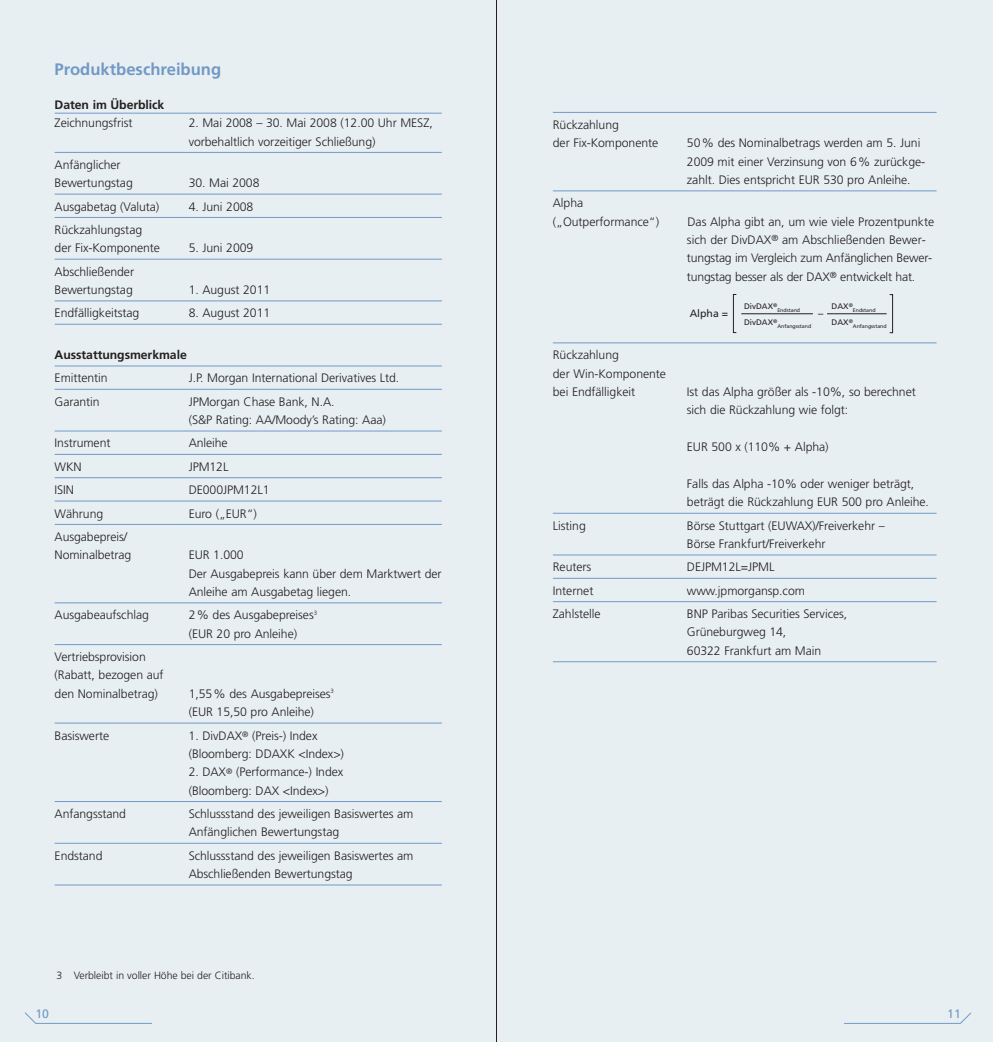
<style>
.page{position:relative;width:993px;height:1042px;background:#fff}
.page>*{position:absolute;margin:0;border:0;box-sizing:border-box;transform-origin:0 0}
.t1{font:700 16.62px "Frutiger";color:#7299c6}
.t2{font:300 12.25px/18.4px "Frutiger";letter-spacing:-.005em;color:#231f20}
.t3{font:700 12.25px "Frutiger";letter-spacing:-.005em;color:#231f20}
.t4{font:12.25px "Frutiger";color:#7299c6}
.t5{font:300 10.5px "Frutiger";letter-spacing:-.005em;color:#231f20}
.t6{font:10.5px "Frutiger";color:#231f20}
.t7{font:8.05px "Frutiger";color:#231f20}
.t8{font:5.25px "Frutiger";color:#231f20}
</style>
<div class="page">
<div style="left:0;top:0;width:992px;height:1042px;background:#e8eff2"></div>
<hr style="left:55px;top:113px;width:386px;height:1px;background:#7299c6">
<hr style="left:55px;top:152px;width:386px;height:1px;background:#7299c6">
<hr style="left:55px;top:194px;width:386px;height:1px;background:#7299c6">
<hr style="left:55px;top:217px;width:386px;height:1px;background:#7299c6">
<hr style="left:55px;top:259px;width:386px;height:1px;background:#7299c6">
<hr style="left:55px;top:300px;width:386px;height:1px;background:#7299c6">
<hr style="left:55px;top:324px;width:386px;height:1px;background:#7299c6">
<hr style="left:55px;top:365px;width:386px;height:1px;background:#7299c6">
<hr style="left:55px;top:389px;width:386px;height:1px;background:#7299c6">
<hr style="left:55px;top:430px;width:386px;height:1px;background:#7299c6">
<hr style="left:55px;top:454px;width:386px;height:1px;background:#7299c6">
<hr style="left:55px;top:477px;width:386px;height:1px;background:#7299c6">
<hr style="left:55px;top:500px;width:386px;height:1px;background:#7299c6">
<hr style="left:55px;top:524px;width:386px;height:1px;background:#7299c6">
<hr style="left:55px;top:602px;width:386px;height:1px;background:#7299c6">
<hr style="left:55px;top:644px;width:386px;height:1px;background:#7299c6">
<hr style="left:55px;top:722px;width:386px;height:1px;background:#7299c6">
<hr style="left:55px;top:801px;width:386px;height:1px;background:#7299c6">
<hr style="left:55px;top:843px;width:386px;height:1px;background:#7299c6">
<hr style="left:55px;top:884px;width:386px;height:1px;background:#7299c6">
<hr style="left:552px;top:112px;width:384px;height:1px;background:#7299c6">
<hr style="left:552px;top:190px;width:384px;height:1px;background:#7299c6">
<hr style="left:552px;top:342px;width:384px;height:1px;background:#7299c6">
<hr style="left:552px;top:513px;width:384px;height:1px;background:#7299c6">
<hr style="left:552px;top:554px;width:384px;height:1px;background:#7299c6">
<hr style="left:552px;top:578px;width:384px;height:1px;background:#7299c6">
<hr style="left:552px;top:601px;width:384px;height:1px;background:#7299c6">
<hr style="left:552px;top:661px;width:384px;height:1px;background:#7299c6">
<hr style="left:496px;top:0;width:1px;height:1042px;background:#231f20">
<div style="left:733px;top:294px;width:3px;height:39px;border:1px solid #231f20"></div>
<hr style="left:741px;top:313px;width:71px;height:1px;background:#231f20">
<hr style="left:826px;top:313px;width:60px;height:1px;background:#231f20">
<svg style="left:844px;top:1012px;width:127px;height:12px"></svg>
<svg style="left:25px;top:1012px;width:127px;height:12px"></svg>
<h1 class="t1" style="left:55px;top:63px;width:168px">Produktbeschreibung</h1>
<p class="t3" style="left:55px;top:100px;width:111px">Daten im Überblick</p>
<p class="t2" style="left:55px;top:115px;width:79px">Zeichnungsfrist</p>
<p class="t2" style="left:189px;top:115px;width:245px">2. Mai 2008 – 30. Mai 2008 (12.00 Uhr MESZ, vorbehaltlich vorzeitiger Schließung)</p>
<p class="t2" style="left:55px;top:156px;width:80px">Anfänglicher<br>Bewertungstag</p>
<p class="t2" style="left:189px;top:175px;width:72px">30. Mai 2008</p>
<p class="t2" style="left:55px;top:198px;width:106px">Ausgabetag (Valuta)</p>
<p class="t2" style="left:189px;top:198px;width:66px">4. Juni 2008</p>
<p class="t2" style="left:55px;top:221px;width:107px">Rückzahlungstag der Fix-Komponente</p>
<p class="t2" style="left:189px;top:240px;width:66px">5. Juni 2009</p>
<p class="t2" style="left:55px;top:263px;width:81px">Abschließender<br>Bewertungstag</p>
<p class="t2" style="left:189px;top:281px;width:83px">1. August 2011</p>
<p class="t2" style="left:55px;top:305px;width:86px">Endfälligkeitstag</p>
<p class="t2" style="left:189px;top:305px;width:83px">8. August 2011</p>
<p class="t3" style="left:55px;top:350px;width:134px">Ausstattungsmerkmale</p>
<p class="t2" style="left:55px;top:370px;width:55px">Emittentin</p>
<p class="t2" style="left:189px;top:370px;width:212px">J.P. Morgan International Derivatives Ltd.</p>
<p class="t2" style="left:55px;top:393px;width:47px">Garantin</p>
<p class="t2" style="left:189px;top:393px;width:199px">JPMorgan Chase Bank, N.A.<br>(S&amp;P Rating: AA/Moody’s Rating: Aaa)</p>
<p class="t2" style="left:55px;top:435px;width:57px">Instrument</p>
<p class="t2" style="left:189px;top:435px;width:41px">Anleihe</p>
<p class="t2" style="left:55px;top:458px;width:29px">WKN</p>
<p class="t2" style="left:189px;top:458px;width:41px">JPM12L</p>
<p class="t2" style="left:55px;top:482px;width:21px">ISIN</p>
<p class="t2" style="left:189px;top:482px;width:82px">DE000JPM12L1</p>
<p class="t2" style="left:55px;top:505px;width:50px">Währung</p>
<p class="t2" style="left:189px;top:505px;width:70px">Euro („EUR“)</p>
<p class="t2" style="left:55px;top:528px;width:78px">Ausgabepreis/<br>Nominalbetrag</p>
<p class="t2" style="left:189px;top:547px;width:254px">EUR 1.000<br>Der Ausgabepreis kann über dem Marktwert der<br>Anleihe am Ausgabetag liegen.</p>
<p class="t2" style="left:55px;top:607px;width:96px">Ausgabeaufschlag</p>
<p class="t2" style="left:189px;top:607px;width:130px">2% des Ausgabepreises<sup>3 </sup>(EUR 20 pro Anleihe)</p>
<p class="t2" style="left:55px;top:648px;width:110px">Vertriebsprovision (Rabatt, bezogen auf den Nominalbetrag)</p>
<p class="t2" style="left:189px;top:685px;width:147px">1,55% des Ausgabepreises<sup>3 </sup>(EUR 15,50 pro Anleihe)</p>
<p class="t2" style="left:55px;top:727px;width:56px">Basiswerte</p>
<p class="t2" style="left:189px;top:727px;width:157px">1. DivDAX<sup>®</sup> (Preis-) Index (Bloomberg: DDAXK &lt;Index&gt;)</p>
<p class="t2" style="left:189px;top:764px;width:156px">2. DAX<sup>®</sup> (Performance-) Index (Bloomberg: DAX &lt;Index&gt;)</p>
<p class="t2" style="left:55px;top:805px;width:73px">Anfangsstand</p>
<p class="t2" style="left:189px;top:805px;width:226px">Schlussstand des jeweiligen Basiswertes am<br>Anfänglichen Bewertungstag</p>
<p class="t2" style="left:55px;top:847px;width:49px">Endstand</p>
<p class="t2" style="left:189px;top:847px;width:226px">Schlussstand des jeweiligen Basiswertes am<br>Abschließenden Bewertungstag</p>
<p class="t5" style="left:56px;top:970px;width:200px">3 Verbleibt in voller Höhe bei der Citibank.</p>
<p class="t2" style="left:552px;top:116px;width:107px">Rückzahlung<br>der Fix-Komponente</p>
<p class="t2" style="left:552px;top:195px;width:108px">Alpha („Outperformance“)</p>
<p class="t2" style="left:552px;top:347px;width:115px">Rückzahlung<br>der Win-Komponente bei Endfälligkeit</p>
<p class="t2" style="left:686px;top:135px;width:240px">50% des Nominalbetrags werden am 5. Juni<br>2009 mit einer Verzinsung von 6% zurückge&shy;zahlt. Dies entspricht EUR 530 pro Anleihe.</p>
<p class="t2" style="left:686px;top:213px;width:249px">Das Alpha gibt an, um wie viele Prozentpunkte sich der DivDAX<sup>®</sup> am Abschließenden Bewer - tungstag im Vergleich zum Anfänglichen Be wer - tungstag besser als der DAX<sup>®</sup> entwickelt hat.</p>
<p class="t6" style="left:689px;top:309px;width:40px">Alpha =</p>
<p class="t7" style="left:743px;top:303px;width:35px">DivDAX<sup>®</sup></p>
<p class="t8" style="left:777px;top:308px;width:24px">Endstand</p>
<p class="t6" style="left:817px;top:309px;width:7px">–</p>
<p class="t7" style="left:831px;top:303px;width:23px">DAX<sup>®</sup></p>
<p class="t8" style="left:852px;top:308px;width:24px">Endstand</p>
<p class="t7" style="left:743px;top:319px;width:35px">DivDAX<sup>®</sup></p>
<p class="t8" style="left:777px;top:324px;width:35px">Anfangsstand</p>
<p class="t7" style="left:831px;top:319px;width:23px">DAX<sup>®</sup></p>
<p class="t8" style="left:852px;top:324px;width:35px">Anfangsstand</p>
<p class="t2" style="left:686px;top:383px;width:230px">Ist das Alpha größer als -10%, so berechnet sich die Rückzahlung wie folgt:</p>
<p class="t2" style="left:686px;top:439px;width:143px">EUR 500 x (110% + Alpha)</p>
<p class="t2" style="left:686px;top:475px;width:243px">Falls das Alpha -10% oder weniger beträgt, beträgt die Rückzahlung EUR 500 pro Anleihe.</p>
<p class="t2" style="left:552px;top:517px;width:34px">Listing</p>
<p class="t2" style="left:686px;top:517px;width:199px">Börse Stuttgart (EUWAX)/Freiverkehr –<br>Börse Frankfurt/Freiverkehr</p>
<p class="t2" style="left:552px;top:559px;width:40px">Reuters</p>
<p class="t2" style="left:686px;top:559px;width:89px">DEJPM12L=JPML</p>
<p class="t2" style="left:552px;top:582px;width:42px">Internet</p>
<p class="t2" style="left:686px;top:582px;width:119px">www.jpmorgansp.com</p>
<p class="t2" style="left:552px;top:605px;width:49px">Zahlstelle</p>
<p class="t2" style="left:686px;top:605px;width:162px">BNP Paribas Securities Services,<br>Grüneburgweg 14,<br>60322 Frankfurt am Main</p>
<p class="t4" style="left:35px;top:1009px;width:15px">10</p>
<p class="t4" style="left:946px;top:1009px;width:15px">11</p>
</div>
